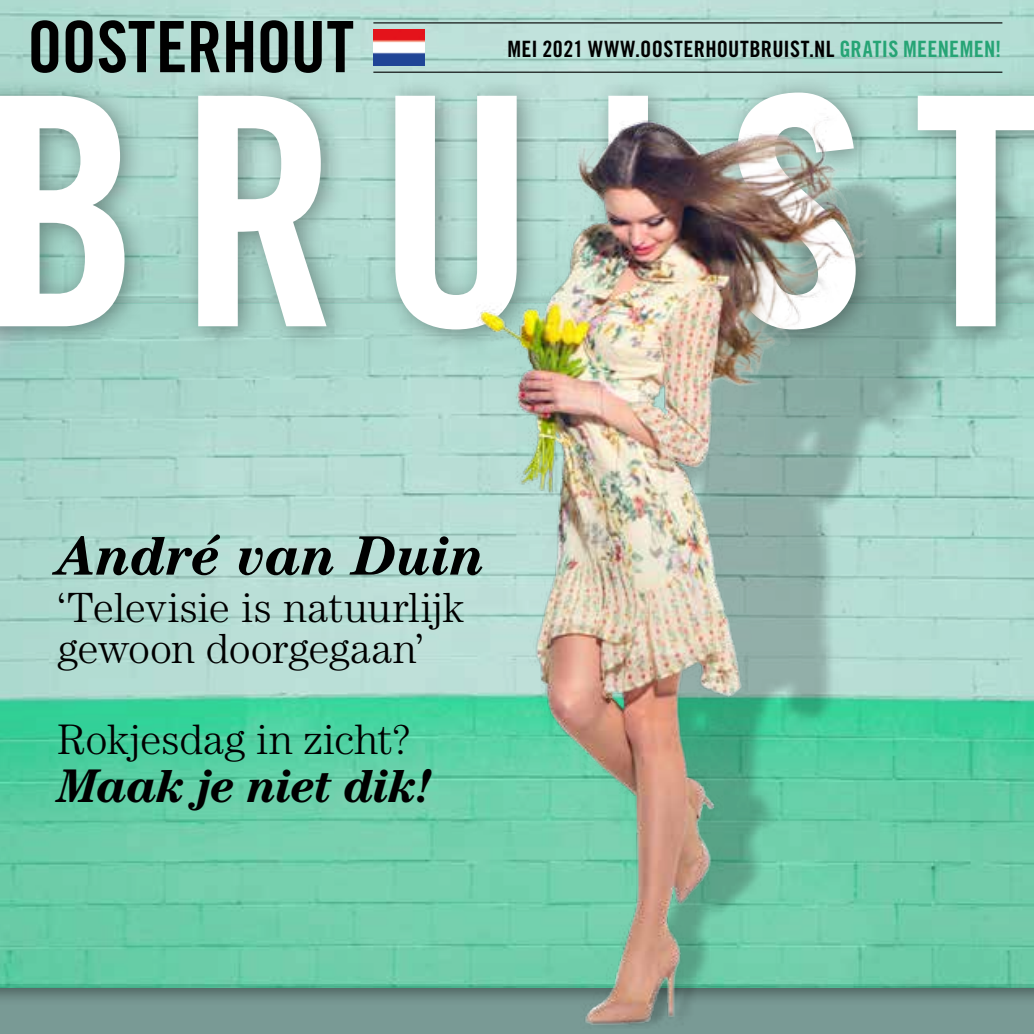
<style>
.page{position:relative;width:1034px;height:1034px;background:#fff}
.page>*{position:absolute;margin:0;border:0;box-sizing:border-box;transform-origin:0 0}
.t1{font:70.88px "Trade Gothic LT Std Bd Cn 20";letter-spacing:-.005em;color:#000}
.t2{font:italic 700 55.57px "Century LT";letter-spacing:-.005em;color:#000}
.t3{font:italic 700 47.25px "Century LT";letter-spacing:-.025em;color:#000}
.t4{font:300 42.75px "Century LT";color:#000}
.t5{font:300 42.3px/40.5px "Century LT";color:#000}
.t6{font:22.5px "Trade Gothic LT Std Bd Cn 20";letter-spacing:.015em;color:#000}
.s1{color:#26a475}
</style>
<div class="page">
<div style="left:0;top:984px;width:1033px;height:49px;background:#799a95"></div>
<img style="left:0;top:0;width:1033px;height:75px">
<div style="left:0;top:294px;width:1033px;height:711px;background:#000;opacity:.47"></div>
<img style="left:879px;top:72px;width:154px;height:933px">
<div style="left:0;top:75px;width:1033px;height:279px;background:#000;opacity:.35"></div>
<svg style="left:0;top:92px;width:1033px;height:237px"></svg>
<img style="left:453px;top:73px;width:426px;height:954px">
<hr style="left:373px;top:72px;width:629px;height:1px;background:#000">
<hr style="left:373px;top:22px;width:629px;height:1px;background:#000">
<img style="left:373px;top:29px;width:51px;height:36px">
<h1 class="t1" style="left:27px;top:4px;width:328px">OOSTERHOUT</h1>
<p class="t6" style="left:507px;top:36px;width:495px">MEI 2021 WWW.OOSTERHOUTBRUIST.NL <span class="s1">GRATIS MEENEMEN!</span></p>
<h2 class="t2" style="left:57px;top:523px;width:429px">André van Duin</h2>
<h3 class="t5" style="left:57px;top:586px;width:408px">‘Televisie is natuurlijk gewoon doorgegaan’</h3>
<h3 class="t4" style="left:57px;top:714px;width:355px">Rokjesdag in zicht?</h3>
<h3 class="t3" style="left:57px;top:757px;width:377px">Maak je niet dik!</h3>
</div>
